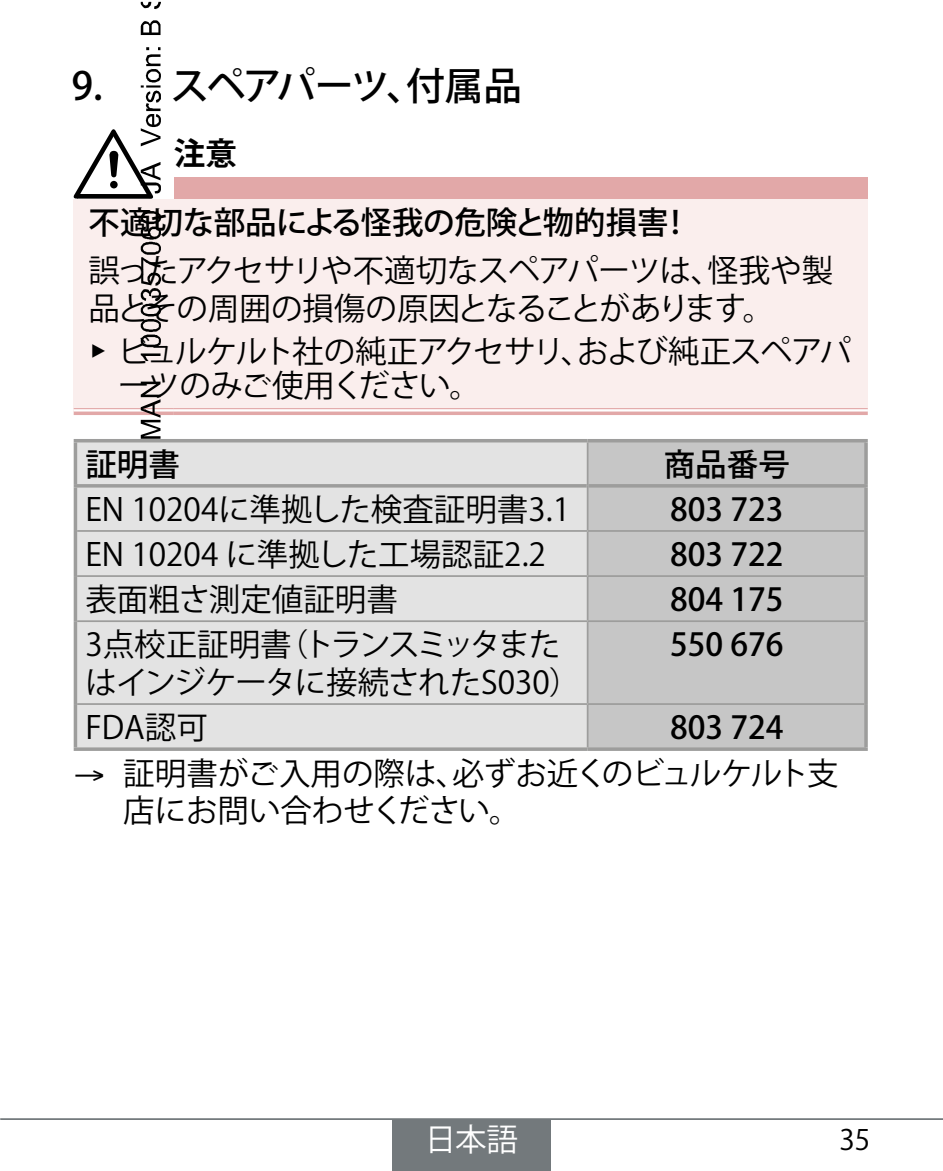
<style>
.page{position:relative;width:943px;height:1171px;background:#fff}
.page>*{position:absolute;margin:0;border:0;box-sizing:border-box;transform-origin:0 0}
.t1{font:500 38.5px "Koz Go Pro";letter-spacing:-.05em;color:#000}
.t2{font:31.5px/37.8px "Koz Go Pro";letter-spacing:-.01em;color:#000}
.t3{font:31.5px/37.8px "Koz Go Pro";letter-spacing:-.04em;color:#000}
.t4{font:500 31.5px "Koz Go Pro";color:#000}
.t5{font:31.5px/37.8px "Koz Go Pro";letter-spacing:-.03em;color:#000}
.t6{font:31.5px "Koz Go Pro";color:#fff}
.t7{font:700 31.5px "Koz Go Pro";color:#000}
.t8{font:28px "Koz Go Pro";color:#000}
.s1{font-family:"Arial Unicode MS"}
</style>
<div class="page">
<div style="left:174px;top:177px;width:693px;height:22px;background:#e2a8a8"></div>
<div style="left:74px;top:199px;width:793px;height:212px;background:#faeeed"></div>
<svg style="left:74px;top:409px;width:100px;height:2px"></svg>
<div style="left:174px;top:408px;width:693px;height:7px;background:#fbf5f5"></div>
<hr style="left:74px;top:408px;width:100px;height:1px;background:#e2a8a8">
<svg style="left:74px;top:411px;width:100px;height:4px"></svg>
<hr style="left:174px;top:408px;width:693px;height:1px;background:#e2a8a8">
<svg style="left:174px;top:411px;width:693px;height:4px;background:#e5b3b3"></svg>
<div style="left:77px;top:442px;width:509px;height:305px;background:#e3e3e3"></div>
<div style="left:588px;top:442px;width:276px;height:305px;background:#c6c6c6"></div>
<hr style="left:74px;top:439px;width:513px;height:3px;background:#9d9d9c">
<hr style="left:74px;top:442px;width:3px;height:42px;background:#9d9d9c">
<hr style="left:587px;top:439px;width:280px;height:3px;background:#9d9d9c">
<hr style="left:864px;top:442px;width:3px;height:42px;background:#9d9d9c">
<hr style="left:74px;top:484px;width:512px;height:3px;background:#9d9d9c">
<hr style="left:588px;top:484px;width:279px;height:3px;background:#9d9d9c">
<hr style="left:586px;top:486px;width:2px;height:44px;background:#9d9d9c">
<hr style="left:77px;top:530px;width:510px;height:2px;background:#9d9d9c">
<hr style="left:587px;top:530px;width:277px;height:2px;background:#9d9d9c">
<hr style="left:586px;top:532px;width:2px;height:43px;background:#9d9d9c">
<hr style="left:77px;top:575px;width:510px;height:2px;background:#9d9d9c">
<hr style="left:587px;top:575px;width:277px;height:2px;background:#9d9d9c">
<hr style="left:586px;top:577px;width:2px;height:43px;background:#9d9d9c">
<hr style="left:77px;top:620px;width:510px;height:2px;background:#9d9d9c">
<hr style="left:587px;top:620px;width:277px;height:2px;background:#9d9d9c">
<hr style="left:586px;top:622px;width:2px;height:81px;background:#9d9d9c">
<hr style="left:77px;top:703px;width:510px;height:2px;background:#9d9d9c">
<hr style="left:587px;top:703px;width:277px;height:2px;background:#9d9d9c">
<hr style="left:586px;top:705px;width:2px;height:42px;background:#9d9d9c">
<hr style="left:74px;top:487px;width:3px;height:44px;background:#9d9d9c">
<hr style="left:864px;top:487px;width:3px;height:44px;background:#9d9d9c">
<hr style="left:74px;top:531px;width:3px;height:45px;background:#9d9d9c">
<hr style="left:864px;top:531px;width:3px;height:45px;background:#9d9d9c">
<hr style="left:74px;top:576px;width:3px;height:45px;background:#9d9d9c">
<hr style="left:864px;top:576px;width:3px;height:45px;background:#9d9d9c">
<hr style="left:74px;top:621px;width:3px;height:83px;background:#9d9d9c">
<hr style="left:864px;top:621px;width:3px;height:83px;background:#9d9d9c">
<hr style="left:74px;top:704px;width:3px;height:43px;background:#9d9d9c">
<hr style="left:864px;top:704px;width:3px;height:43px;background:#9d9d9c">
<svg style="left:74px;top:747px;width:513px;height:4px;background:#a5a5a4"></svg>
<hr style="left:587px;top:747px;width:280px;height:4px;background:#a4a4a3">
<hr style="left:586px;top:442px;width:2px;height:44px;background:#9d9d9c">
<hr style="left:0;top:1118px;width:943px;height:2px;background:#73797c">
<div style="left:392px;top:1119px;width:159px;height:52px;background:#73797c"></div>
<svg style="left:141px;top:382px;width:19px;height:57px"></svg>
<svg style="left:141px;top:353px;width:19px;height:8px"></svg>
<svg style="left:141px;top:211px;width:20px;height:136px"></svg>
<svg style="left:74px;top:47px;width:87px;height:152px"></svg>
<svg style="left:141px;top:20px;width:19px;height:15px"></svg>
<svg style="left:141px;top:2px;width:20px;height:7px"></svg>
<p class="t1" style="left:71px;top:62px;width:452px">9. スペアパーツ、付属品</p>
<p class="t7" style="left:174px;top:133px;width:64px">注意</p>
<p class="t4" style="left:89px;top:202px;width:604px">不適切な部品による怪我の危険と物的損害！</p>
<p class="t3" style="left:89px;top:252px;width:746px">誤ったアクセサリや不適切なスペアパーツは、怪我や製品とその周囲の損傷の原因となることがあります。</p>
<p class="t3" style="left:118px;top:335px;width:735px;line-height:33.6px;text-indent:-30px"><span class="s1">▶</span> ビュルケルト社の純正アクセサリ、および純正スペアパーツのみご使用ください。</p>
<p class="t4" style="left:85px;top:444px;width:96px">証明書</p>
<p class="t4" style="left:663px;top:444px;width:127px">商品番号</p>
<p class="t2" style="left:85px;top:491px;width:486px">EN 10204に準拠した検査証明書3.1</p>
<p class="t4" style="left:670px;top:489px;width:115px">803 723</p>
<p class="t2" style="left:85px;top:536px;width:462px">EN 10204 に準拠した工場認証2.2</p>
<p class="t4" style="left:670px;top:534px;width:115px">803 722</p>
<p class="t2" style="left:85px;top:581px;width:314px">表面粗さ測定値証明書</p>
<p class="t4" style="left:670px;top:579px;width:115px">804 175</p>
<p class="t5" style="left:85px;top:627px;width:497px">3点校正証明書（トランスミッタまたはインジケータに接続されたS030）</p>
<p class="t4" style="left:670px;top:624px;width:115px">550 676</p>
<p class="t2" style="left:85px;top:709px;width:124px">FDA認可</p>
<p class="t4" style="left:670px;top:707px;width:115px">803 724</p>
<p class="t2" style="left:123px;top:755px;width:717px;text-indent:-50px">→ 証明書がご入用の際は、必ずお近くのビュルケルト支店にお問い合わせください。</p>
<p class="t6" style="left:425px;top:1119px;width:95px">日本語</p>
<p class="t8" style="left:839px;top:1121px;width:32px">35</p>
</div>
